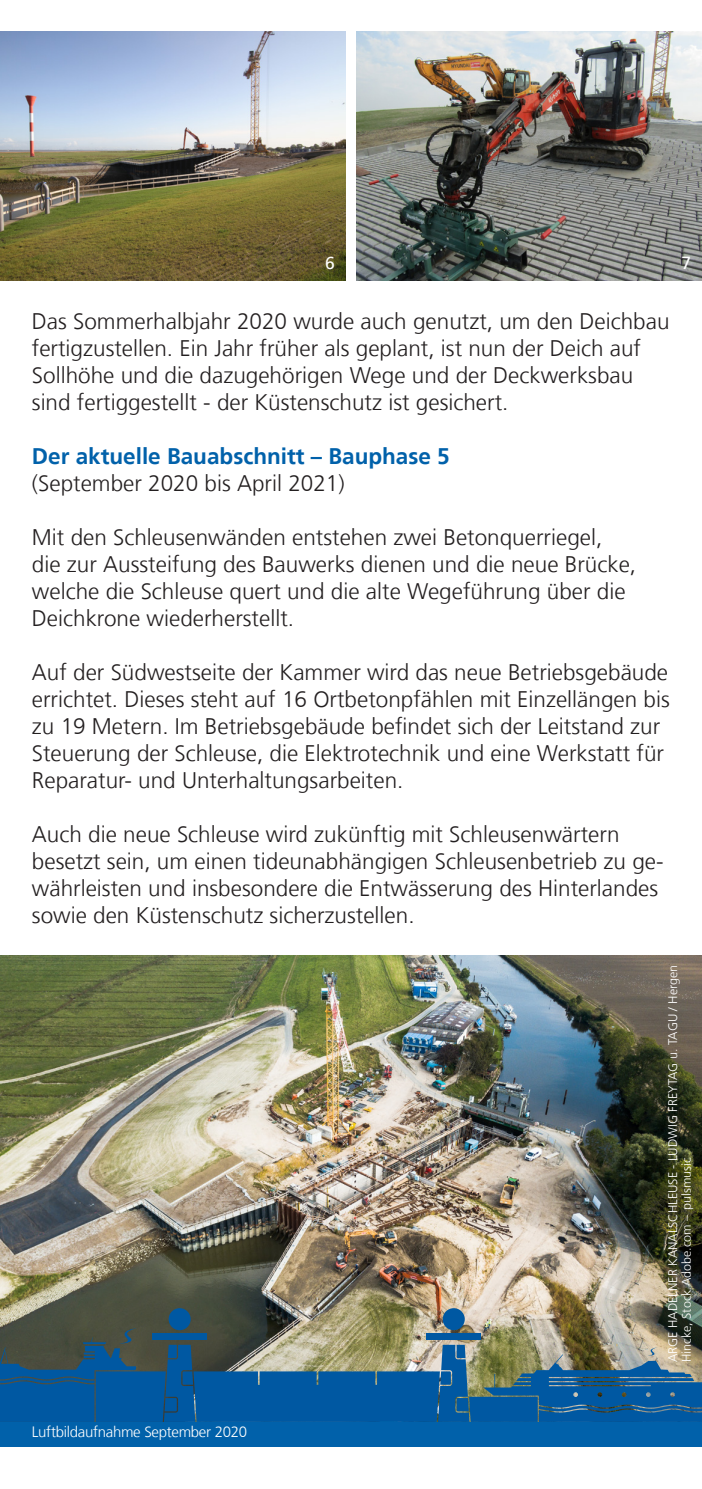
<style>
.page{position:relative;width:702px;height:1489px;background:#fff}
.page>*{position:absolute;margin:0;border:0;box-sizing:border-box;transform-origin:0 0}
.t1{font:300 22.5px/27px "NDS Frutiger";color:#231f20}
.t2{font:700 22.5px "NDS Frutiger";color:#0161aa}
.t3{font:17.5px "NDS Frutiger";color:#fff}
.t4{font:300 15px "NDS Frutiger";letter-spacing:-.02em;color:#fff}
.t5{font:300 12.5px/13.5px "NDS Frutiger";color:#fff}
</style>
<div class="page">
<img style="left:0;top:955px;width:702px;height:372px">
<img style="left:0;top:32px;width:345px;height:248px">
<img style="left:356px;top:32px;width:346px;height:248px">
<div style="left:0;top:1421px;width:702px;height:25px;background:#0161aa"></div>
<div style="left:442px;top:1307px;width:22px;height:22px;background:#0058a2;border-radius:50%"></div>
<div style="left:169px;top:1307px;width:22px;height:22px;background:#0058a2;border-radius:50%"></div>
<img style="left:0;top:1327px;width:702px;height:94px">
<p class="t3" style="left:325px;top:253px;width:11px">6</p>
<p class="t3" style="left:681px;top:253px;width:11px">7</p>
<p class="t1" style="left:32px;top:308px;width:639px">Das Sommerhalbjahr 2020 wurde auch genutzt, um den Deichbau fertigzustellen. Ein Jahr früher als geplant, ist nun der Deich auf Sollhöhe und die dazugehörigen Wege und der Deckwerksbau sind fertiggestellt - der Küstenschutz ist gesichert.</p>
<p class="t2" style="left:32px;top:443px;width:419px">Der aktuelle Bauabschnitt – Bauphase 5</p>
<p class="t1" style="left:32px;top:470px;width:314px">(September 2020 bis April 2021)</p>
<p class="t1" style="left:32px;top:524px;width:605px">Mit den Schleusenwänden entstehen zwei Betonquerriegel, die zur Aussteifung des Bauwerks dienen und die neue Brücke, welche die Schleuse quert und die alte Wegeführung über die Deichkrone wiederherstellt.</p>
<p class="t1" style="left:32px;top:659px;width:639px">Auf der Südwestseite der Kammer wird das neue Betriebsgebäude errichtet. Dieses steht auf 16 Ortbetonpfählen mit Einzellängen bis zu 19 Metern. Im Betriebsgebäude befindet sich der Leitstand zur Steuerung der Schleuse, die Elektrotechnik und eine Werkstatt für Reparatur- und Unterhaltungsarbeiten.</p>
<p class="t1" style="left:32px;top:821px;width:633px">Auch die neue Schleuse wird zukünftig mit Schleusenwärtern besetzt sein, um einen tideunabhängigen Schleusenbetrieb zu ge&shy;währleisten und insbesondere die Entwässerung des Hinterlandes sowie den Küstenschutz sicherzustellen.</p>
<p class="t4" style="left:32px;top:1422px;width:217px">Luftbildaufnahme September 2020</p>
<p class="t5" style="left:666px;top:1361px;width:398px;rotate:-90deg">ARGE HADELNER KANALSCHLEUSE - LUDWIG FREYTAG u. TAGU / Hergen<br>Hincke, Stock.Adobe.com – pulsmusic</p>
</div>
